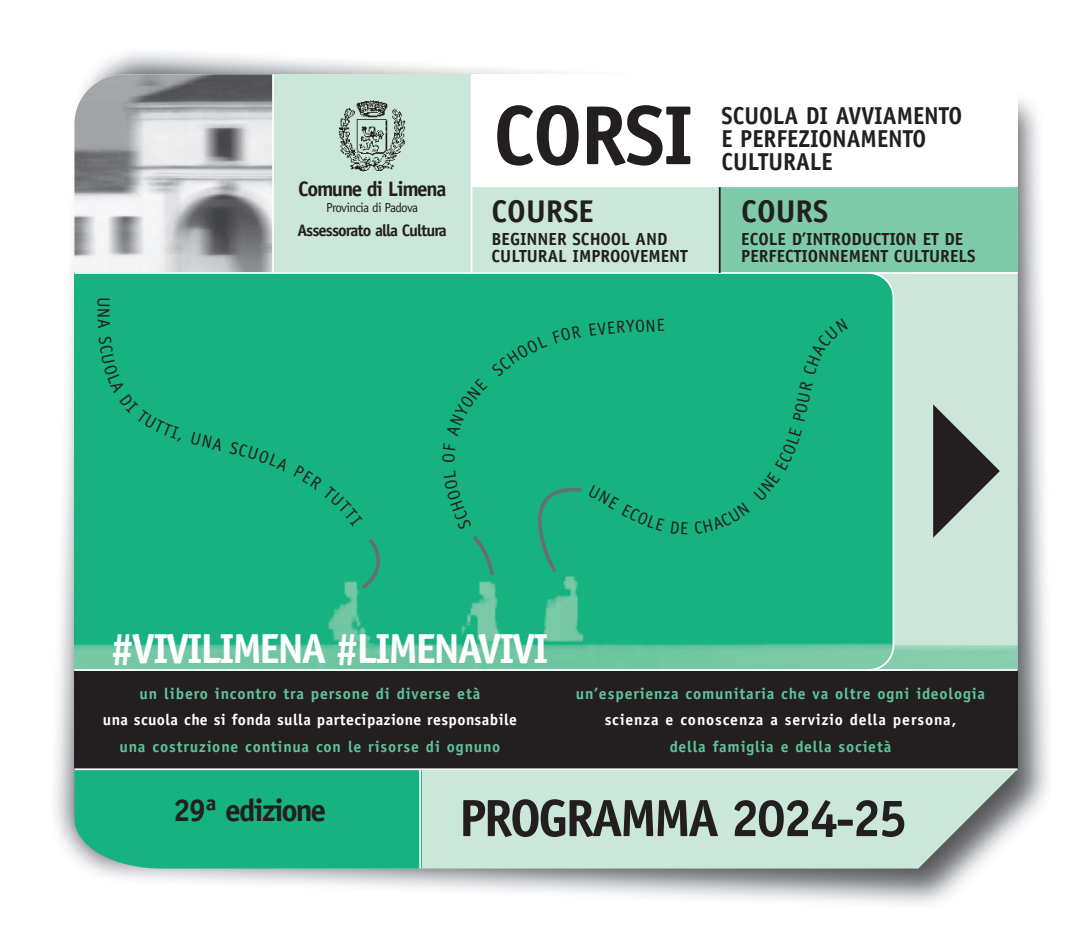
<style>
.page{position:relative;width:1092px;height:943px;background:#fff}
.page>*{position:absolute;margin:0;border:0;box-sizing:border-box;transform-origin:0 0}
.t1{font:700 84px "Officina Sans";letter-spacing:-.03em;color:#231f20}
.t2{font:700 52.5px "Officina Sans";letter-spacing:-.055em;color:#231f20}
.t3{font:700 42px "Officina Sans";letter-spacing:-.055em;color:#fff}
.t4{font:700 31.5px "Officina Sans";letter-spacing:-.03em;color:#231f20}
.t5{font:700 31.5px "Officina Sans";letter-spacing:-.055em;color:#231f20}
.t6{font:700 24.5px/22.8px "Officina Sans";color:#231f20;scale:.95 1}
.t7{font:700 21px "Officina Sans";letter-spacing:-.055em;color:#231f20}
.t8{font:700 17.5px/17.5px "Officina Sans";color:#231f20}
.t9{font:700 16.62px "Officina Sans";letter-spacing:-.055em;color:#231f20}
.t10{font:700 15.75px "Officina Sans";letter-spacing:.055em;color:#61c29b}
.t11{font:700 15.75px "Officina Sans";letter-spacing:.03em;color:#fff}
.t12{font:700 15.75px "Officina Sans";letter-spacing:.055em;color:#fff}
.t13{font:13.12px "Officina Sans";letter-spacing:-.05em;color:#231f20}
</style>
<div class="page">
<img style="left:55px;top:52px;width:993px;height:852px">
<img style="left:74px;top:74px;width:198px;height:198px">
<div style="left:273px;top:74px;width:744px;height:199px;background:#fff"></div>
<div style="left:471px;top:186px;width:248px;height:87px;background:#cbe7d9"></div>
<div style="left:719px;top:186px;width:298px;height:87px;background:#7ecaaa"></div>
<div style="left:273px;top:74px;width:198px;height:199px;background:#cbe7d9"></div>
<svg style="left:422px;top:770px;width:595px;height:98px;background:#c7e1d4"></svg>
<div style="left:74px;top:670px;width:943px;height:99px;background:#231f20"></div>
<div style="left:74px;top:770px;width:348px;height:98px;background:#16b280"></div>
<img style="left:74px;top:274px;width:792px;height:395px">
<svg style="left:895px;top:274px;width:122px;height:395px;background:#c7e5d6"></svg>
<hr style="left:74px;top:272px;width:943px;height:2px;background:#fff">
<hr style="left:471px;top:185px;width:546px;height:2px;background:#fff">
<hr style="left:272px;top:74px;width:2px;height:199px;background:#fff">
<hr style="left:470px;top:74px;width:2px;height:199px;background:#fff">
<hr style="left:718px;top:187px;width:2px;height:86px;background:#231f20">
<hr style="left:419px;top:769px;width:2px;height:99px;background:#fff">
<svg style="left:358px;top:535px;width:25px;height:57px"></svg>
<hr style="left:74px;top:768px;width:943px;height:2px;background:#fff">
<hr style="left:74px;top:669px;width:943px;height:2px;background:#fff">
<img style="left:338px;top:100px;width:68px;height:72px">
<svg style="left:866px;top:272px;width:29px;height:399px;background:#32ba8e"></svg>
<svg style="left:933px;top:404px;width:66px;height:133px;background:#75807a"></svg>
<svg style="left:97px;top:298px;width:13px;height:30px"></svg>
<div style="left:99px;top:336px;width:82px;height:106px;background:#16b280"></div>
<svg style="left:191px;top:432px;width:32px;height:19px"></svg>
<div style="left:229px;top:441px;width:133px;height:85px;background:#16b280"></div>
<div style="left:443px;top:470px;width:52px;height:108px;background:#16b280"></div>
<svg style="left:442px;top:443px;width:14px;height:18px"></svg>
<div style="left:446px;top:325px;width:135px;height:112px;background:#16b280"></div>
<svg style="left:589px;top:319px;width:75px;height:16px"></svg>
<div style="left:512px;top:483px;width:152px;height:93px;background:#16b280"></div>
<svg style="left:670px;top:521px;width:17px;height:13px"></svg>
<div style="left:694px;top:427px;width:108px;height:107px;background:#16b280"></div>
<svg style="left:792px;top:381px;width:20px;height:40px"></svg>
<div style="left:803px;top:319px;width:45px;height:56px;background:#16b280"></div>
<h3 class="t7" style="left:298px;top:181px;width:150px">Comune di Limena</h3>
<p class="t13" style="left:326px;top:202px;width:94px">Provincia di Padova</p>
<p class="t9" style="left:297px;top:224px;width:151px">Assessorato alla Cultura</p>
<h1 class="t1" style="left:493px;top:103px;width:202px">CORSI</h1>
<h3 class="t6" style="left:721px;top:107px;width:255px">SCUOLA DI AVVIAMENTO<br>E PERFEZIONAMENTO<br>CULTURALE</h3>
<h3 class="t4" style="left:491px;top:199px;width:104px">COURSE</h3>
<p class="t8" style="left:491px;top:231px;width:198px">BEGINNER SCHOOL AND<br>CULTURAL IMPRO0VEMENT</p>
<h3 class="t4" style="left:741px;top:199px;width:88px">COURS</h3>
<p class="t8" style="left:741px;top:231px;width:236px">ECOLE D’INTRODUCTION ET DE<br>PERFECTIONNEMENT CULTURELS</p>
<h3 class="t3" style="left:111px;top:632px;width:439px">#VIVILIMENA #LIMENAVIVI</h3>
<p class="t10" style="left:140px;top:687px;width:342px">un libero incontro tra persone di diverse età</p>
<p class="t11" style="left:103px;top:714px;width:416px">una scuola che si fonda sulla partecipazione responsabile</p>
<p class="t10" style="left:120px;top:740px;width:382px">una costruzione continua con le risorse di ognuno</p>
<p class="t10" style="left:576px;top:687px;width:410px">un’esperienza comunitaria che va oltre ogni ideologia</p>
<p class="t12" style="left:604px;top:714px;width:353px">scienza e conoscenza a servizio della persona,</p>
<p class="t10" style="left:669px;top:740px;width:223px">della famiglia e della società</p>
<h3 class="t5" style="left:173px;top:797px;width:155px">29ª edizione</h3>
<h2 class="t2" style="left:459px;top:798px;width:450px">PROGRAMMA 2024-25</h2>
</div>
